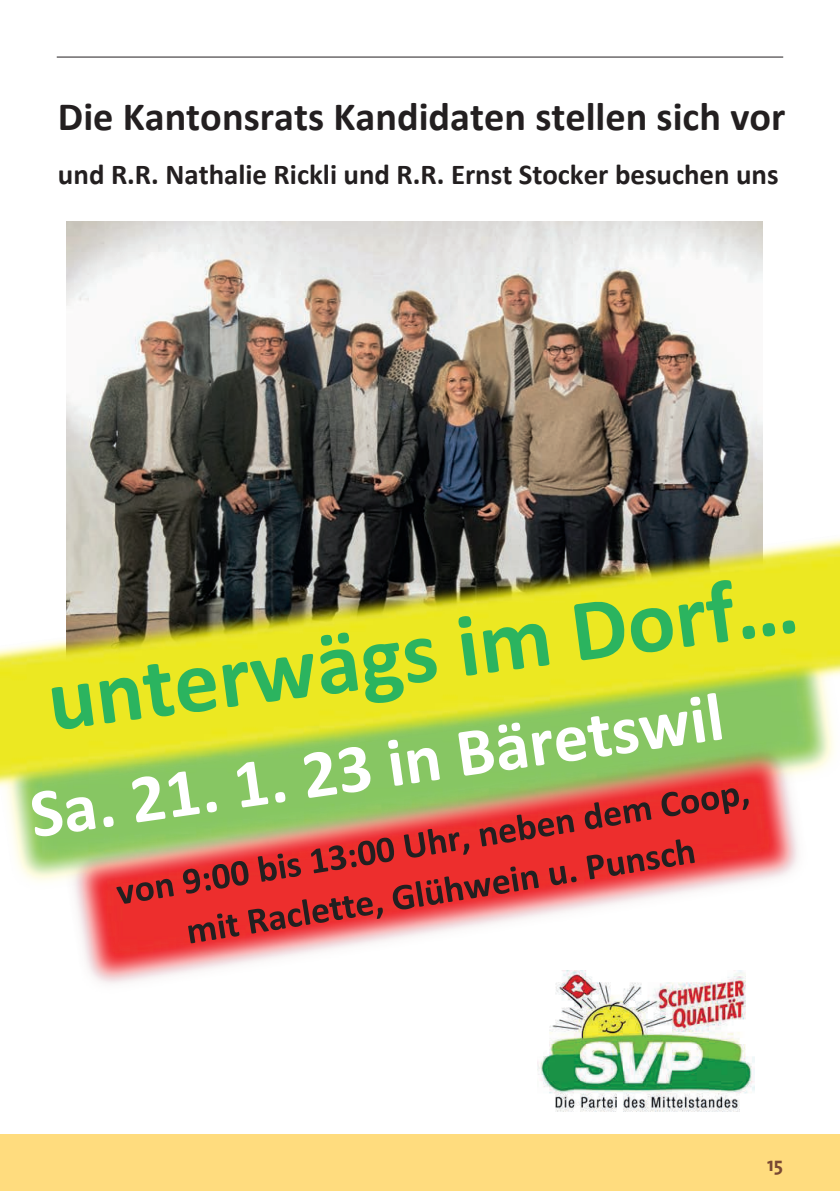
<style>
.page{position:relative;width:840px;height:1191px;background:#fff}
.page>*{position:absolute;margin:0;border:0;box-sizing:border-box;transform-origin:0 0}
.t1{font:700 40.2px "Calibri";color:#231f20}
.t2{font:700 28.8px "Calibri";color:#231f20}
.t3{font:700 20px "The Sans";color:#794833}
</style>
<div class="page">
<div style="left:0;top:1134px;width:839px;height:57px;background:#ffdc7e"></div>
<hr style="left:57px;top:57px;width:725px;height:1px;background:#231f20">
<img style="left:67px;top:222px;width:695px;height:305px">
<img style="left:7px;top:797px;width:25px;height:82px">
<img style="left:0;top:527px;width:839px;height:270px">
<img style="left:0;top:540px;width:839px;height:245px">
<svg style="left:52px;top:580px;width:742px;height:149px;background:#acc13a"></svg>
<img style="left:83px;top:743px;width:727px;height:241px">
<svg style="left:32px;top:693px;width:716px;height:250px;background:#c49d66"></svg>
<img style="left:536px;top:970px;width:218px;height:142px">
<h1 class="t1" style="left:58px;top:88px;width:728px">Die Kantonsrats Kandidaten stellen sich vor</h1>
<p class="t2" style="left:58px;top:154px;width:721px">und R.R. Nathalie Rickli und R.R. Ernst Stocker besuchen uns</p>
<p class="t3" style="left:766px;top:1147px;width:18px">15</p>
</div>
